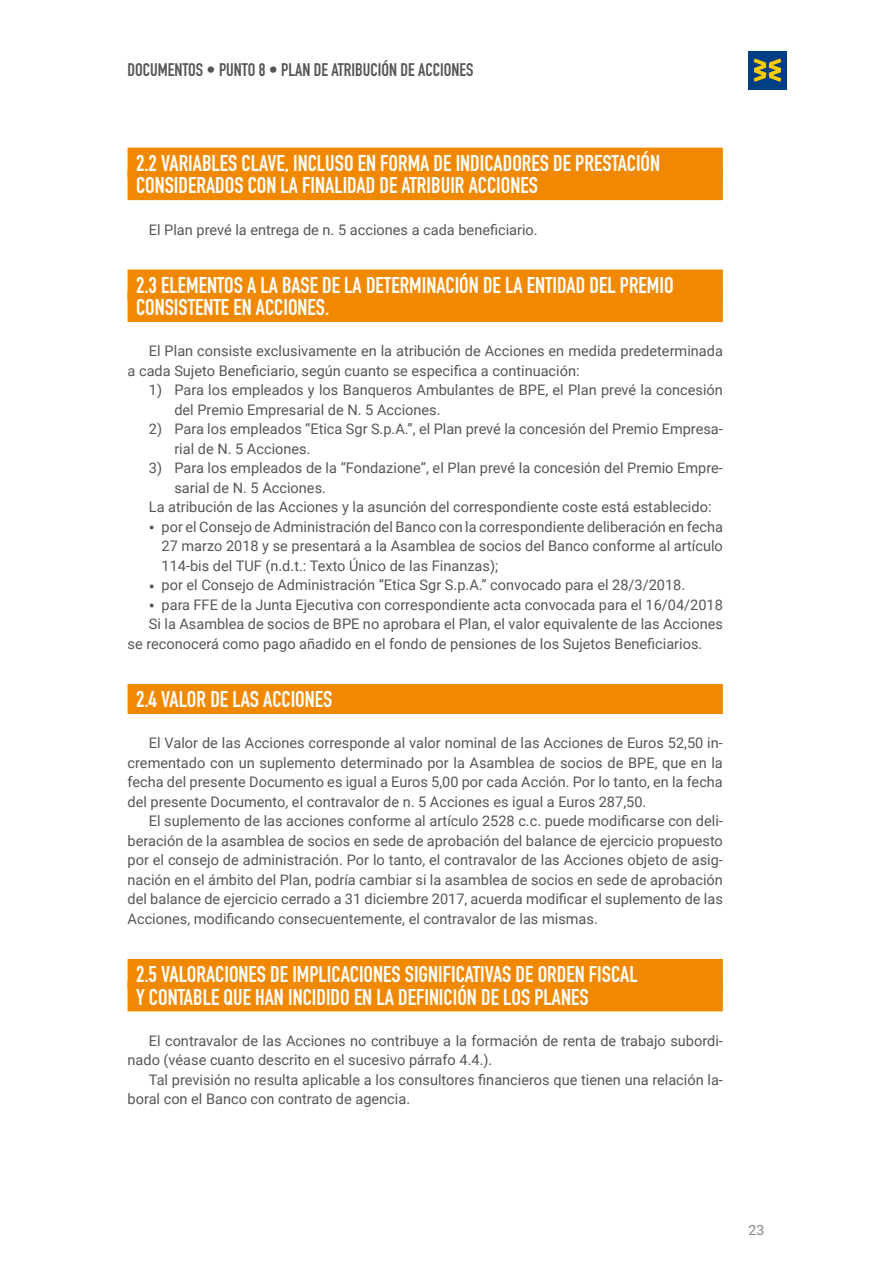
<style>
.page{position:relative;width:893px;height:1263px;background:#fff}
.page>*{position:absolute;margin:0;border:0;box-sizing:border-box;transform-origin:0 0}
.t1{font:22.5px/22.5px "DIN Engschrift Std";color:#fff}
.t2{font:18px "DIN Engschrift Std";color:#565656}
.t3{font:14.55px/19.5px "Roboto";color:#565656}
.t4{font:14.1px "Roboto";color:#878786}
.s1{font-size:18px}
</style>
<div class="page">
<div style="left:748px;top:51px;width:39px;height:38px;background:#003e84"></div>
<svg style="left:754px;top:58px;width:27px;height:24px"></svg>
<div style="left:128px;top:148px;width:595px;height:30px;background:#f18900"></div>
<div style="left:128px;top:170px;width:595px;height:30px;background:#f18900"></div>
<div style="left:128px;top:269px;width:595px;height:30px;background:#f18900"></div>
<div style="left:128px;top:292px;width:595px;height:30px;background:#f18900"></div>
<div style="left:128px;top:684px;width:595px;height:30px;background:#f18900"></div>
<div style="left:128px;top:959px;width:595px;height:30px;background:#f18900"></div>
<div style="left:128px;top:981px;width:595px;height:30px;background:#f18900"></div>
<p class="t2" style="left:128px;top:59px;width:347px">DOCUMENTOS • PUNTO 8 • PLAN DE ATRIBUCIÓN DE ACCIONES</p>
<h1 class="t1" style="left:136px;top:152px;width:526px">2.2 VARIABLES CLAVE, INCLUSO EN FORMA DE INDICADORES DE PRESTACIÓN<br>CONSIDERADOS CON LA FINALIDAD DE ATRIBUIR ACCIONES</h1>
<p class="t3" style="left:149px;top:219px;width:390px">El Plan prevé la entrega de n. 5 acciones a cada beneficiario.</p>
<h1 class="t1" style="left:136px;top:274px;width:539px">2.3 ELEMENTOS A LA BASE DE LA DETERMINACIÓN DE LA ENTIDAD DEL PREMIO<br>CONSISTENTE EN ACCIONES.</h1>
<p class="t3" style="left:128px;top:341px;width:597px;text-indent:21px">El Plan consiste exclusivamente en la atribución de Acciones en medida predeterminada a cada Sujeto Beneficiario, según cuanto se especifica a continuación:</p>
<p class="t3" style="left:174px;top:380px;width:550px;text-indent:-26px">1) Para los empleados y los Banqueros Ambulantes de BPE, el Plan prevé la concesión del Premio Empresarial de N. 5 Acciones.</p>
<p class="t3" style="left:174px;top:419px;width:550px;text-indent:-26px">2) Para los empleados “Etica Sgr S.p.A.”, el Plan prevé la concesión del Premio Empresa&shy;rial de N. 5 Acciones.</p>
<p class="t3" style="left:149px;top:458px;width:576px">3) Para los empleados de la “Fondazione”, el Plan prevé la concesión del Premio Empre-</p>
<p class="t3" style="left:174px;top:477px;width:153px">sarial de N. 5 Acciones.</p>
<p class="t3" style="left:149px;top:497px;width:564px">La atribución de las Acciones y la asunción del correspondiente coste está establecido:</p>
<p class="t3" style="left:162px;top:516px;width:563px;text-align:justify;text-indent:-13px"><span class="s1">•</span> por el Consejo de Administración del Banco con la correspondiente deliberación en fecha 27 marzo 2018 y se presentará a la Asamblea de socios del Banco conforme al artículo 114-bis del TUF (n.d.t.: Texto Único de las Finanzas);</p>
<p class="t3" style="left:149px;top:575px;width:538px"><span class="s1">•</span> por el Consejo de Administración “Etica Sgr S.p.A.” convocado para el 28/3/2018.</p>
<p class="t3" style="left:149px;top:594px;width:576px"><span class="s1">•</span> para FFE de la Junta Ejecutiva con correspondiente acta convocada para el 16/04/2018</p>
<p class="t3" style="left:149px;top:614px;width:576px">Si la Asamblea de socios de BPE no aprobara el Plan, el valor equivalente de las Acciones</p>
<p class="t3" style="left:128px;top:633px;width:576px">se reconocerá como pago añadido en el fondo de pensiones de los Sujetos Beneficiarios.</p>
<h1 class="t1" style="left:136px;top:688px;width:198px">2.4 VALOR DE LAS ACCIONES</h1>
<p class="t3" style="left:128px;top:733px;width:597px;text-align:justify;text-indent:21px">El Valor de las Acciones corresponde al valor nominal de las Acciones de Euros 52,50 in&shy;crementado con un suplemento determinado por la Asamblea de socios de BPE, que en la fecha del presente Documento es igual a Euros 5,00 por cada Acción. Por lo tanto, en la fecha del presente Documento, el contravalor de n. 5 Acciones es igual a Euros 287,50.</p>
<p class="t3" style="left:128px;top:811px;width:597px;text-align:justify;text-indent:21px">El suplemento de las acciones conforme al artículo 2528 c.c. puede modificarse con deli&shy;beración de la asamblea de socios en sede de aprobación del balance de ejercicio propuesto por el consejo de administración. Por lo tanto, el contravalor de las Acciones objeto de asig&shy;nación en el ámbito del Plan, podría cambiar si la asamblea de socios en sede de aprobación del balance de ejercicio cerrado a 31 diciembre 2017, acuerda modificar el suplemento de las Acciones, modificando consecuentemente, el contravalor de las mismas.</p>
<h1 class="t1" style="left:136px;top:963px;width:503px">2.5 VALORACIONES DE IMPLICACIONES SIGNIFICATIVAS DE ORDEN FISCAL<br>Y CONTABLE QUE HAN INCIDIDO EN LA DEFINICIÓN DE LOS PLANES</h1>
<p class="t3" style="left:128px;top:1030px;width:597px;text-indent:21px">El contravalor de las Acciones no contribuye a la formación de renta de trabajo subordi&shy;nado (véase cuanto descrito en el sucesivo párrafo 4.4.).</p>
<p class="t3" style="left:128px;top:1069px;width:597px;text-indent:21px">Tal previsión no resulta aplicable a los consultores financieros que tienen una relación la&shy;boral con el Banco con contrato de agencia.</p>
<p class="t4" style="left:748px;top:1220px;width:17px">23</p>
</div>
